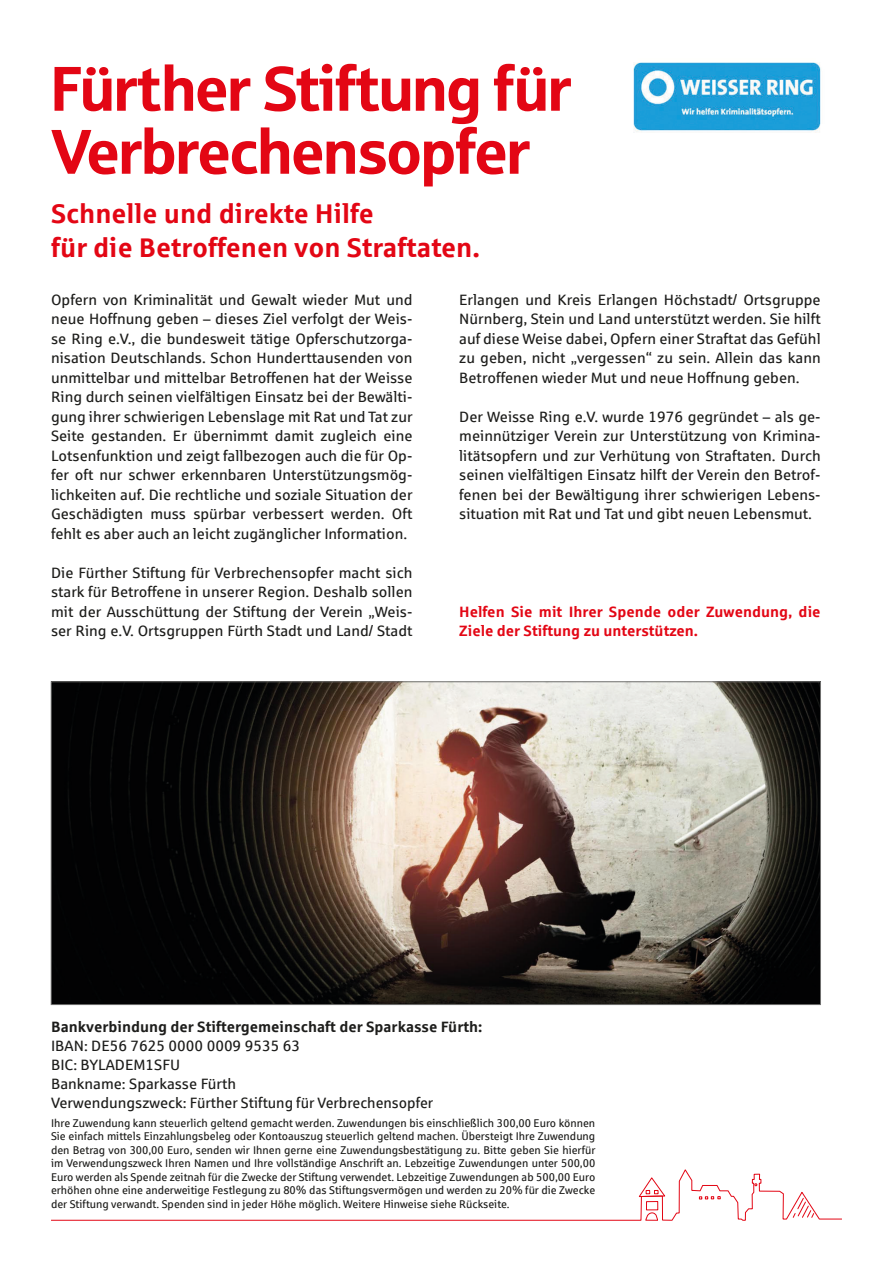
<style>
.page{position:relative;width:893px;height:1263px;background:#fff}
.page>*{position:absolute;margin:0;border:0;box-sizing:border-box;transform-origin:0 0}
.t1{font:63px/63px "Sparkasse Head";letter-spacing:-.01em;color:#e30614}
.t2{font:700 27px/34.5px "Sparkasse Rg";color:#e30614}
.t3{font:15px/19.5px "Sparkasse Rg";color:#1d1d1b;text-align:justify}
.t4{font:700 15px/19.5px "Sparkasse Rg";color:#e30614}
.t5{font:700 15px "Sparkasse Rg";color:#1d1d1b}
.t6{font:11.25px/13.5px "Sparkasse Rg";color:#1d1d1b;text-align:justify}
</style>
<div class="page">
<svg style="left:51px;top:1169px;width:791px;height:52px"></svg>
<img style="left:53px;top:683px;width:766px;height:320px">
<img style="left:633px;top:62px;width:188px;height:71px">
<h1 class="t1" style="left:51px;top:55px;width:522px">Fürther Stiftung für<br>Verbrechensopfer</h1>
<h2 class="t2" style="left:51px;top:195px;width:431px">Schnelle und direkte Hilfe<br>für die Betroffenen von Straftaten.</h2>
<p class="t3" style="left:51px;top:289px;width:363px">Opfern von Kriminalität und Gewalt wieder Mut und neue Hoffnung geben – dieses Ziel verfolgt der Weis&shy;se Ring e.V., die bundesweit tätige Opferschutzorga&shy;nisation Deutschlands. Schon Hunderttausenden von unmittelbar und mittelbar Betroffenen hat der Weisse Ring durch seinen vielfältigen Einsatz bei der Bewälti&shy;gung ihrer schwierigen Lebenslage mit Rat und Tat zur Seite gestanden. Er übernimmt damit zugleich eine Lotsenfunktion und zeigt fallbezogen auch die für Op&shy;fer oft nur schwer erkennbaren Unterstützungsmög&shy;lichkeiten auf. Die rechtliche und soziale Situation der Geschädigten muss spürbar verbessert werden. Oft fehlt es aber auch an leicht zugänglicher Information.</p>
<p class="t3" style="left:51px;top:562px;width:363px">Die Fürther Stiftung für Verbrechensopfer macht sich stark für Betroffene in unserer Region. Deshalb sollen mit der Ausschüttung der Stiftung der Verein „Weis&shy;ser Ring e.V. Ortsgruppen Fürth Stadt und Land/ Stadt</p>
<p class="t3" style="left:459px;top:289px;width:363px">Erlangen und Kreis Erlangen Höchstadt/ Ortsgruppe Nürnberg, Stein und Land unterstützt werden. Sie hilft auf diese Weise dabei, Opfern einer Straftat das Gefühl zu geben, nicht „vergessen“ zu sein. Allein das kann Betroffenen wieder Mut und neue Hoffnung geben.</p>
<p class="t3" style="left:459px;top:406px;width:363px">Der Weisse Ring e.V. wurde 1976 gegründet – als ge&shy;meinnütziger Verein zur Unterstützung von Krimina&shy;litätsopfern und zur Verhütung von Straftaten. Durch seinen vielfältigen Einsatz hilft der Verein den Betrof&shy;fenen bei der Bewältigung ihrer schwierigen Lebens&shy;situation mit Rat und Tat und gibt neuen Lebensmut.</p>
<p class="t4" style="left:459px;top:601px;width:363px">Helfen Sie mit Ihrer Spende oder Zuwendung, die<br>Ziele der Stiftung zu unterstützen.</p>
<p class="t5" style="left:51px;top:1017px;width:433px">Bankverbindung der Stiftergemeinschaft der Sparkasse Fürth:</p>
<p class="t3" style="left:51px;top:1036px;width:384px;line-height:19px;text-align:left">IBAN: DE56 7625 0000 0009 9535 63<br>BIC: BYLADEM1SFU<br>Bankname: Sparkasse Fürth<br>Verwendungszweck: Fürther Stiftung für Verbrechensopfer</p>
<p class="t6" style="left:51px;top:1116px;width:546px">Ihre Zuwendung kann steuerlich geltend gemacht werden. Zuwendungen bis einschließlich 300,00 Euro können Sie einfach mittels Einzahlungsbeleg oder Kontoauszug steuerlich geltend machen. Übersteigt Ihre Zuwendung den Betrag von 300,00 Euro, senden wir Ihnen gerne eine Zuwendungsbestätigung zu. Bitte geben Sie hierfür im Verwendungszweck Ihren Namen und Ihre vollständige Anschrift an. Lebzeitige Zuwendungen unter 500,00<br>Euro werden als Spende zeitnah für die Zwecke der Stiftung verwendet. Lebzeitige Zuwendungen ab 500,00 Euro erhöhen ohne eine anderweitige Festlegung zu 80% das Stiftungsvermögen und werden zu 20% für die Zwecke der Stiftung verwandt. Spenden sind in jeder Höhe möglich. Weitere Hinweise siehe Rückseite.</p>
</div>
